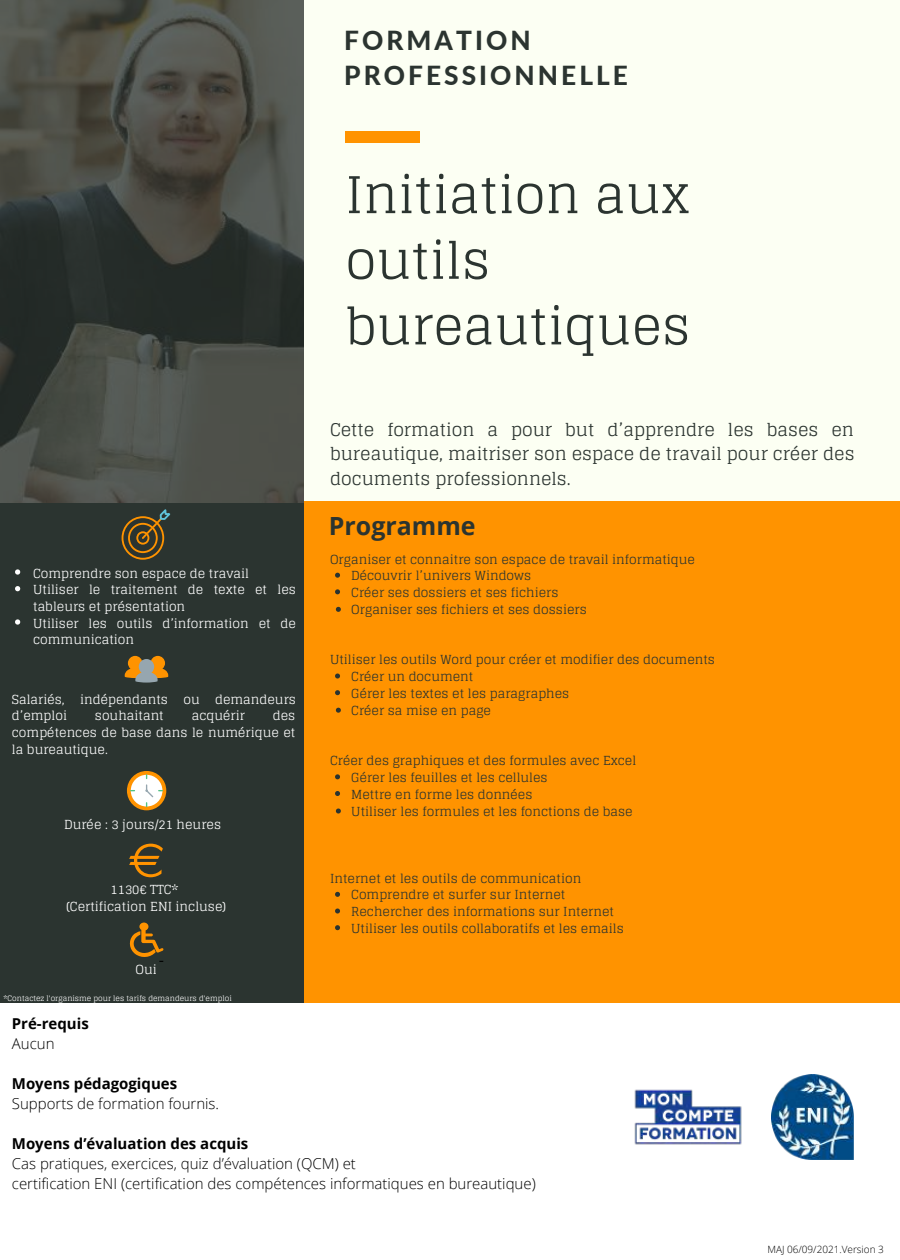
<style>
.page{position:relative;width:900px;height:1260px;background:#2b3430}
.page>*{position:absolute;margin:0;border:0;box-sizing:border-box;transform-origin:0 0}
.t1{font:50.5px/65.5px "Glegoo";color:#2b3430}
.t2{font:800 26.25px/35.5px "Lato";letter-spacing:.115em;color:#2b3430}
.t3{font:700 25px "Open Sans";color:#2b3430}
.t4{font:17.5px/24.2px "Glegoo";color:#2b3430;text-align:justify}
.t5{font:300 15px/20px "Open Sans";color:#000}
.t6{font:700 15px "Open Sans";color:#000}
.t7{font:12.5px/17px "Glegoo";color:#2b3430}
.t8{font:12.5px/16.8px "Glegoo";color:#fff}
.t9{font:300 10px "Open Sans";color:#000}
.t10{font:7.5px "Glegoo";color:#fff}
</style>
<div class="page">
<img style="left:0;top:0;width:304px;height:502px">
<div style="left:304px;top:0;width:596px;height:877px;background:#fcfff3"></div>
<div style="left:345px;top:131px;width:75px;height:12px;background:#ff9300"></div>
<div style="left:304px;top:502px;width:596px;height:758px;background:#ff9300"></div>
<div style="left:0;top:1003px;width:900px;height:257px;background:#fff"></div>
<svg style="left:125px;top:656px;width:43px;height:27px"></svg>
<svg style="left:127px;top:771px;width:39px;height:39px"></svg>
<div style="left:131px;top:775px;width:31px;height:31px;background:#fff;border-radius:50%"></div>
<svg style="left:145px;top:785px;width:17px;height:21px"></svg>
<svg style="left:129px;top:844px;width:34px;height:33px"></svg>
<svg style="left:122px;top:509px;width:48px;height:51px"></svg>
<svg style="left:129px;top:923px;width:35px;height:39px"></svg>
<img style="left:771px;top:1075px;width:83px;height:84px">
<img style="left:634px;top:1089px;width:108px;height:56px">
<svg style="left:335px;top:573px;width:5px;height:5px"></svg>
<svg style="left:335px;top:589px;width:5px;height:5px"></svg>
<svg style="left:336px;top:607px;width:5px;height:5px"></svg>
<svg style="left:335px;top:674px;width:5px;height:5px"></svg>
<svg style="left:335px;top:690px;width:5px;height:5px"></svg>
<svg style="left:336px;top:708px;width:5px;height:5px"></svg>
<svg style="left:335px;top:774px;width:5px;height:5px"></svg>
<svg style="left:335px;top:791px;width:5px;height:5px"></svg>
<svg style="left:336px;top:809px;width:5px;height:5px"></svg>
<svg style="left:335px;top:892px;width:5px;height:5px"></svg>
<svg style="left:335px;top:909px;width:5px;height:5px"></svg>
<svg style="left:335px;top:925px;width:5px;height:5px"></svg>
<svg style="left:15px;top:569px;width:5px;height:6px"></svg>
<svg style="left:15px;top:586px;width:5px;height:5px"></svg>
<svg style="left:15px;top:619px;width:5px;height:6px"></svg>
<h2 class="t2" style="left:344px;top:22px;width:285px">FORMATION<br>PROFESSIONNELLE</h2>
<h1 class="t1" style="left:345px;top:163px;width:347px">Initiation aux outils bureautiques</h1>
<p class="t8" style="left:33px;top:565px;width:264px">Comprendre son espace de travail<br>Utiliser le traitement de texte et les tableurs et présentation<br>Utiliser les outils d’information et de communication</p>
<p class="t8" style="left:12px;top:691px;width:286px">Salariés, indépendants ou demandeurs d’emploi</p>
<p class="t8" style="left:95px;top:707px;width:70px">souhaitant</p>
<p class="t8" style="left:192px;top:707px;width:55px">acquérir</p>
<p class="t8" style="left:12px;top:707px;width:285px;text-align:justify;text-indent:261px">des compétences de base dans le numérique et la bureautique.</p>
<p class="t8" style="left:64px;top:816px;width:159px">Durée : 3 jours/21 heures</p>
<p class="t8" style="left:66px;top:882px;width:161px;text-align:center">1130€ TTC*<br>(Certification ENI incluse)</p>
<p class="t8" style="left:136px;top:961px;width:23px">Oui</p>
<p class="t10" style="left:3px;top:994px;width:230px">*Contactez l'organisme pour les tarifs demandeurs d'emploi</p>
<h3 class="t4" style="left:330px;top:418px;width:526px">Cette formation a pour but d’apprendre les bases en bureautique, maitriser son espace de travail pour créer des documents professionnels.</h3>
<h3 class="t3" style="left:329px;top:509px;width:148px">Programme</h3>
<p class="t7" style="left:330px;top:551px;width:367px">Organiser et connaitre son espace de travail informatique</p>
<p class="t7" style="left:351px;top:567px;width:237px">Découvrir l’univers Windows<br>Créer ses dossiers et ses fichiers<br>Organiser ses fichiers et ses dossiers</p>
<p class="t7" style="left:330px;top:652px;width:387px">Utiliser les outils Word pour créer et modifier des documents</p>
<p class="t7" style="left:351px;top:668px;width:220px">Créer un document<br>Gérer les textes et les paragraphes<br>Créer sa mise en page</p>
<p class="t7" style="left:330px;top:752px;width:308px">Créer des graphiques et des formules avec Excel</p>
<p class="t7" style="left:351px;top:769px;width:283px">Gérer les feuilles et les cellules<br>Mettre en forme les données<br>Utiliser les formules et les fonctions de base</p>
<p class="t7" style="left:330px;top:870px;width:253px">Internet et les outils de communication</p>
<p class="t7" style="left:351px;top:887px;width:274px">Comprendre et surfer sur Internet<br>Rechercher des informations sur Internet<br>Utiliser les outils collaboratifs et les emails</p>
<p class="t6" style="left:12px;top:1013px;width:78px">Pré-requis</p>
<p class="t5" style="left:12px;top:1033px;width:44px">Aucun</p>
<p class="t6" style="left:12px;top:1073px;width:167px">Moyens pédagogiques</p>
<p class="t5" style="left:12px;top:1093px;width:209px">Supports de formation fournis.</p>
<p class="t6" style="left:12px;top:1133px;width:238px">Moyens d’évaluation des acquis</p>
<p class="t5" style="left:12px;top:1153px;width:525px">Cas pratiques, exercices, quiz d’évaluation (QCM) et<br>certification ENI (certification des compétences informatiques en bureautique)</p>
<p class="t9" style="left:767px;top:1242px;width:118px">MAJ 06/09/2021.Version 3</p>
</div>
